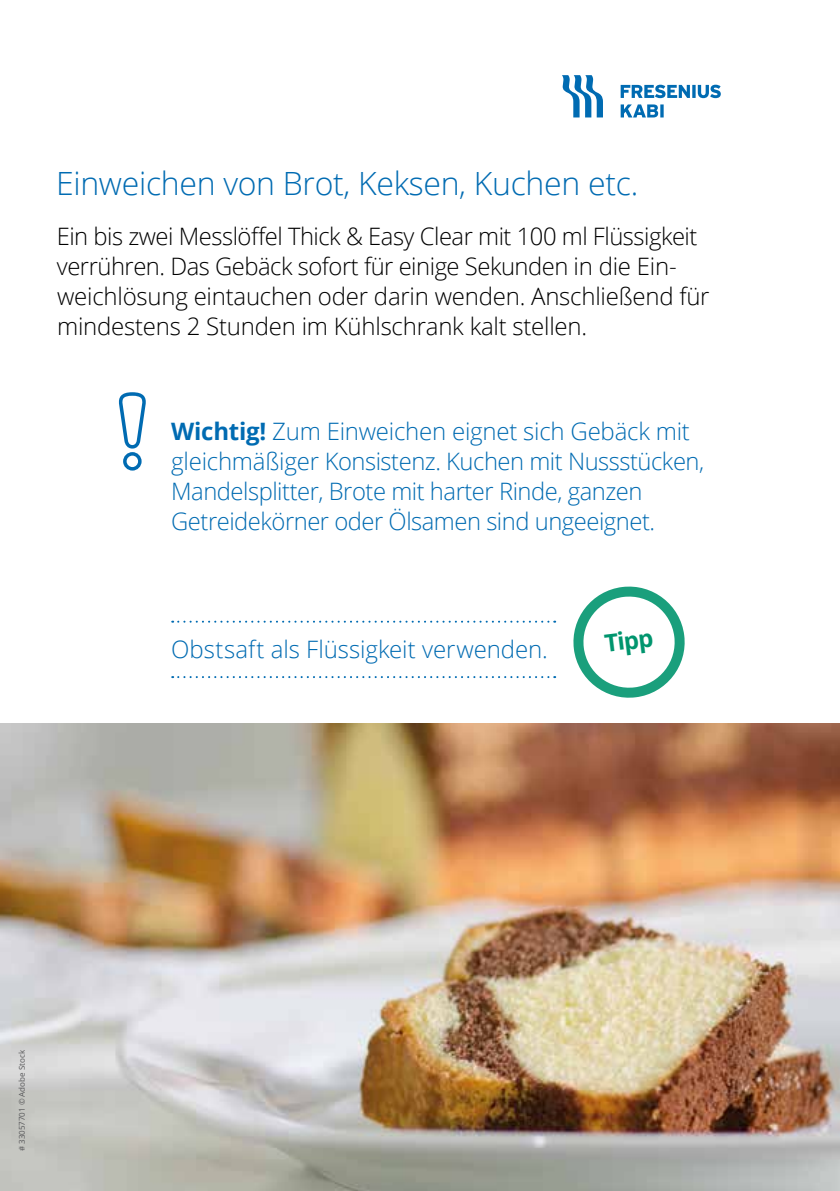
<style>
.page{position:relative;width:840px;height:1191px;background:#fff}
.page>*{position:absolute;margin:0;border:0;box-sizing:border-box;transform-origin:0 0}
.t1{font:300 32px "Open Sans";letter-spacing:-.01em;color:#006bb2}
.t2{font:300 24px/30px "Open Sans";letter-spacing:-.01em;color:#000}
.t3{font:300 24px/30px "Open Sans";letter-spacing:-.02em;color:#006bb2}
.t4{font:700 24px "Open Sans";color:#00956e}
.t5{font:8px "Open Sans";color:#58585a}
.s1{font-weight:700}
</style>
<div class="page">
<img style="left:0;top:723px;width:839px;height:468px">
<svg style="left:172px;top:676px;width:383px;height:2px"></svg>
<svg style="left:172px;top:620px;width:383px;height:2px"></svg>
<svg style="left:562px;top:75px;width:40px;height:42px"></svg>
<svg style="left:620px;top:104px;width:43px;height:13px"></svg>
<svg style="left:620px;top:85px;width:100px;height:13px"></svg>
<svg style="left:118px;top:392px;width:28px;height:78px"></svg>
<svg style="left:573px;top:586px;width:111px;height:112px"></svg>
<h1 class="t1" style="left:56px;top:161px;width:583px">Einweichen von Brot, Keksen, Kuchen etc.</h1>
<p class="t2" style="left:57px;top:221px;width:654px">Ein bis zwei Messlöffel Thick &amp; Easy Clear mit 100 ml Flüssigkeit verrühren. Das Gebäck sofort für einige Sekunden in die Ein&shy;weichlösung eintauchen oder darin wenden. Anschließend für mindestens 2 Stunden im Kühlschrank kalt stellen.</p>
<p class="t3" style="left:171px;top:416px;width:534px"><span class="s1">Wichtig!</span> Zum Einweichen eignet sich Gebäck mit gleichmäßiger Konsistenz. Kuchen mit Nussstücken, Mandelsplitter, Brote mit harter Rinde, ganzen Getreidekörner oder Ölsamen sind ungeeignet.</p>
<p class="t3" style="left:171px;top:633px;width:378px">Obstsaft als Flüssigkeit verwenden.</p>
<p class="t4" style="left:602px;top:626px;width:50px;rotate:-7deg">Tipp</p>
<p class="t5" style="left:17px;top:1151px;width:102px;rotate:-90deg"># 33057701 © Adobe Stock</p>
</div>
